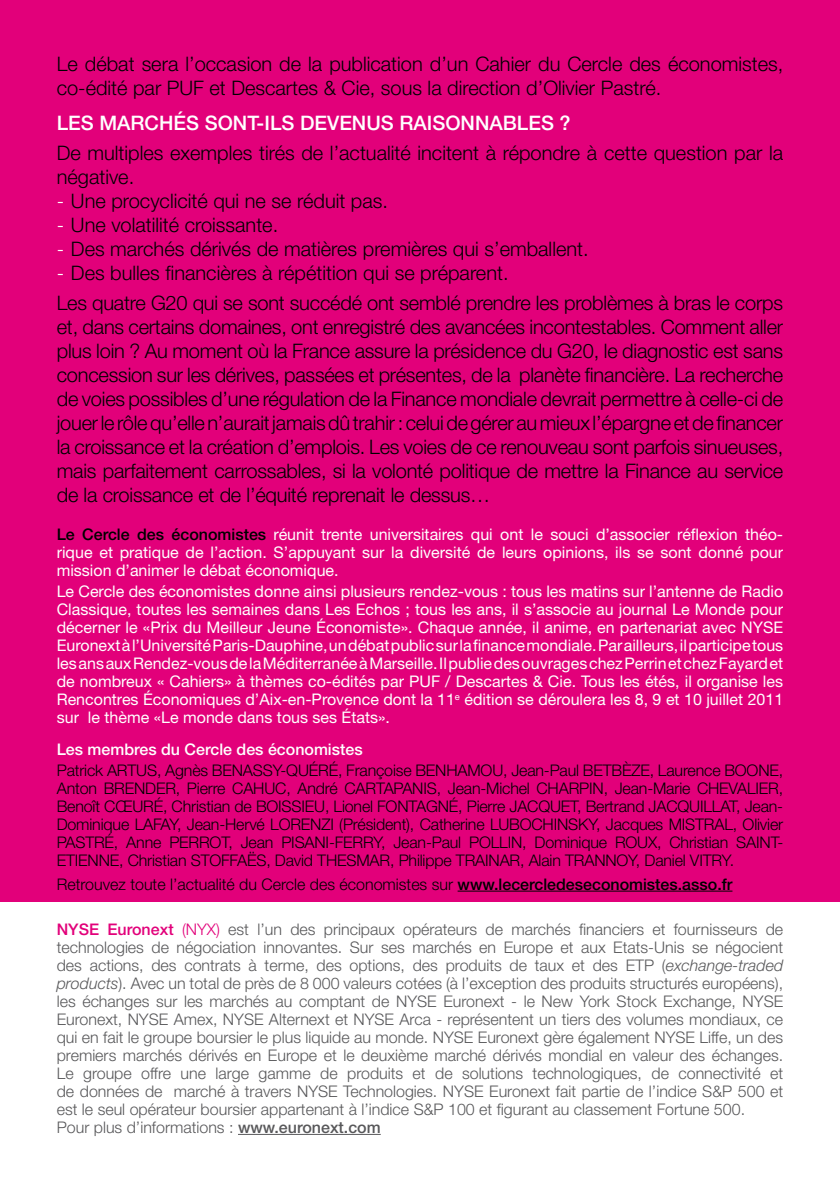
<style>
.page{position:relative;width:840px;height:1191px;background:#fff}
.page>*{position:absolute;margin:0;border:0;box-sizing:border-box;transform-origin:0 0}
.t1{font:300 20px/24px "Helvetica Neue LT Std";color:#000}
.t2{font:500 20px "Helvetica Neue LT Std";color:#fff}
.t3{font:300 16px/18px "Helvetica Neue LT Std";color:#58585a}
.t4{font:16px/18px "Helvetica Neue LT Std";color:#fff;text-align:justify}
.t5{font:300 16px/18px "Helvetica Neue LT Std";letter-spacing:-.01em;color:#000;text-align:justify}
.t6{font:500 16px "Helvetica Neue LT Std";color:#fff}
.s1{color:#fff}
.s2{font-weight:500;color:#000}
.s3{font-weight:500}
.s4{font-weight:500;color:#e2007a}
.s5{color:#e2007a}
.s6{font-style:italic}
</style>
<div class="page">
<div style="left:0;top:0;width:839px;height:901px;background:#e2007a"></div>
<hr style="left:457px;top:890px;width:275px;height:1px;background:#000">
<hr style="left:238px;top:1134px;width:142px;height:1px;background:#58585a">
<p class="t1" style="left:57px;top:51px;width:727px">Le débat sera l’occasion de la publication d’un Cahier du Cercle des économistes, co-édité par PUF et Descartes &amp; Cie, sous la direction d’Olivier Pastré.</p>
<p class="t2" style="left:57px;top:111px;width:515px">LES MARCHÉS SONT-ILS DEVENUS RAISONNABLES ?</p>
<p class="t1" style="left:57px;top:140px;width:727px">De multiples exemples tirés de l’actualité incitent à répondre à cette question par la négative.</p>
<p class="t1" style="left:57px;top:188px;width:332px"><span class="s1">-</span> Une procyclicité qui ne se réduit pas.</p>
<p class="t1" style="left:57px;top:212px;width:223px"><span class="s1">-</span> Une volatilité croissante.</p>
<p class="t1" style="left:57px;top:236px;width:533px"><span class="s1">-</span> Des marchés dérivés de matières premières qui s’emballent.</p>
<p class="t1" style="left:57px;top:258px;width:727px;line-height:29.6px"><span class="s1">-</span> Des bulles financières à répétition qui se préparent.<br>Les quatre G20 qui se sont succédé ont semblé prendre les problèmes à bras le corps</p>
<p class="t1" style="left:57px;top:314px;width:727px;text-align:justify">et, dans certains domaines, ont enregistré des avancées incontestables. Comment aller plus loin ? Au moment où la France assure la présidence du G20, le diagnostic est sans concession sur les dérives, passées et présentes, de la planète financière. La recherche de voies possibles d’une régulation de la Finance mondiale devrait permettre à celle-ci de jouer le rôle qu’elle n’aurait jamais dû trahir : celui de gérer au mieux l’épargne et de financer la croissance et la création d’emplois. Les voies de ce renouveau sont parfois sinueuses, mais parfaitement carrossables, si la volonté politique de mettre la Finance au service de la croissance et de l’équité reprenait le dessus…</p>
<p class="t4" style="left:57px;top:525px;width:727px"><span class="s2">Le Cercle des économistes</span> réunit trente universitaires qui ont le souci d’associer réflexion théo&shy;rique et pratique de l’action. S’appuyant sur la diversité de leurs opinions, ils se sont donné pour mission d’animer le débat économique.</p>
<p class="t4" style="left:57px;top:582px;width:727px">Le Cercle des économistes donne ainsi plusieurs rendez-vous : tous les matins sur l’antenne de Radio Classique, toutes les semaines dans Les Echos ; tous les ans, il s’associe au journal Le Monde pour décerner le «Prix du Meilleur Jeune Économiste». Chaque année, il anime, en partenariat avec NYSE Euronext à l’Université Paris-Dauphine, un débat public sur la finance mondiale. Par ailleurs, il participe tous les ans aux Rendez-vous de la Méditerranée à Marseille. Il publie des ouvrages chez Perrin et chez Fayard et de nombreux « Cahiers» à thèmes co-édités par PUF / Descartes &amp; Cie. Tous les étés, il organise les Rencontres Économiques d’Aix-en-Provence dont la 11<sup>e</sup> édition se déroulera les 8, 9 et 10 juillet 2011 sur le thème «Le monde dans tous ses États».</p>
<p class="t6" style="left:57px;top:739px;width:307px">Les membres du Cercle des économistes</p>
<p class="t5" style="left:57px;top:760px;width:727px">Patrick ARTUS, Agnès BENASSY-QUÉRÉ, Françoise BENHAMOU, Jean-Paul BETBÈZE, Laurence BOONE, Anton BRENDER, Pierre CAHUC, André CARTAPANIS, Jean-Michel CHARPIN, Jean-Marie CHEVALIER, Benoît CŒURÉ, Christian de BOISSIEU, Lionel FONTAGNÉ, Pierre JACQUET, Bertrand JACQUILLAT, Jean-Dominique LAFAY, Jean-Hervé LORENZI (Président), Catherine LUBOCHINSKY, Jacques MISTRAL, Olivier PASTRÉ, Anne PERROT, Jean PISANI-FERRY, Jean-Paul POLLIN, Dominique ROUX, Christian SAINT-ETIENNE, Christian STOFFAËS, David THESMAR, Philippe TRAINAR, Alain TRANNOY, Daniel VITRY.</p>
<p class="t5" style="left:57px;top:874px;width:676px">Retrouvez toute l’actualité du Cercle des économistes sur <span class="s3">www.lecercledeseconomistes.asso.fr</span></p>
<p class="t3" style="left:57px;top:919px;width:727px"><span class="s4">NYSE Euronext</span> <span class="s5">(NYX)</span> est l’un des principaux opérateurs de marchés financiers et fournisseurs de technologies de négociation innovantes. Sur ses marchés en Europe et aux Etats-Unis se négocient des actions, des contrats à terme, des options, des produits de taux et des ETP (<span class="s6">exchange-traded products</span>). Avec un total de près de 8 000 valeurs cotées (à l’exception des produits structurés européens), les échanges sur les marchés au comptant de NYSE Euronext - le New York Stock Exchange, NYSE Euronext, NYSE Amex, NYSE Alternext et NYSE Arca - représentent un tiers des volumes mondiaux, ce qui en fait le groupe boursier le plus liquide au monde. NYSE Euronext gère également NYSE Liffe, un des premiers marchés dérivés en Europe et le deuxième marché dérivés mondial en valeur des échanges.<br>Le groupe offre une large gamme de produits et de solutions technologiques, de connectivité et de données de marché à travers NYSE Technologies. NYSE Euronext fait partie de l’indice S&amp;P 500 et est le seul opérateur boursier appartenant à l’indice S&amp;P 100 et figurant au classement Fortune 500.<br>Pour plus d’informations : <span class="s3">www.euronext.com</span></p>
</div>
